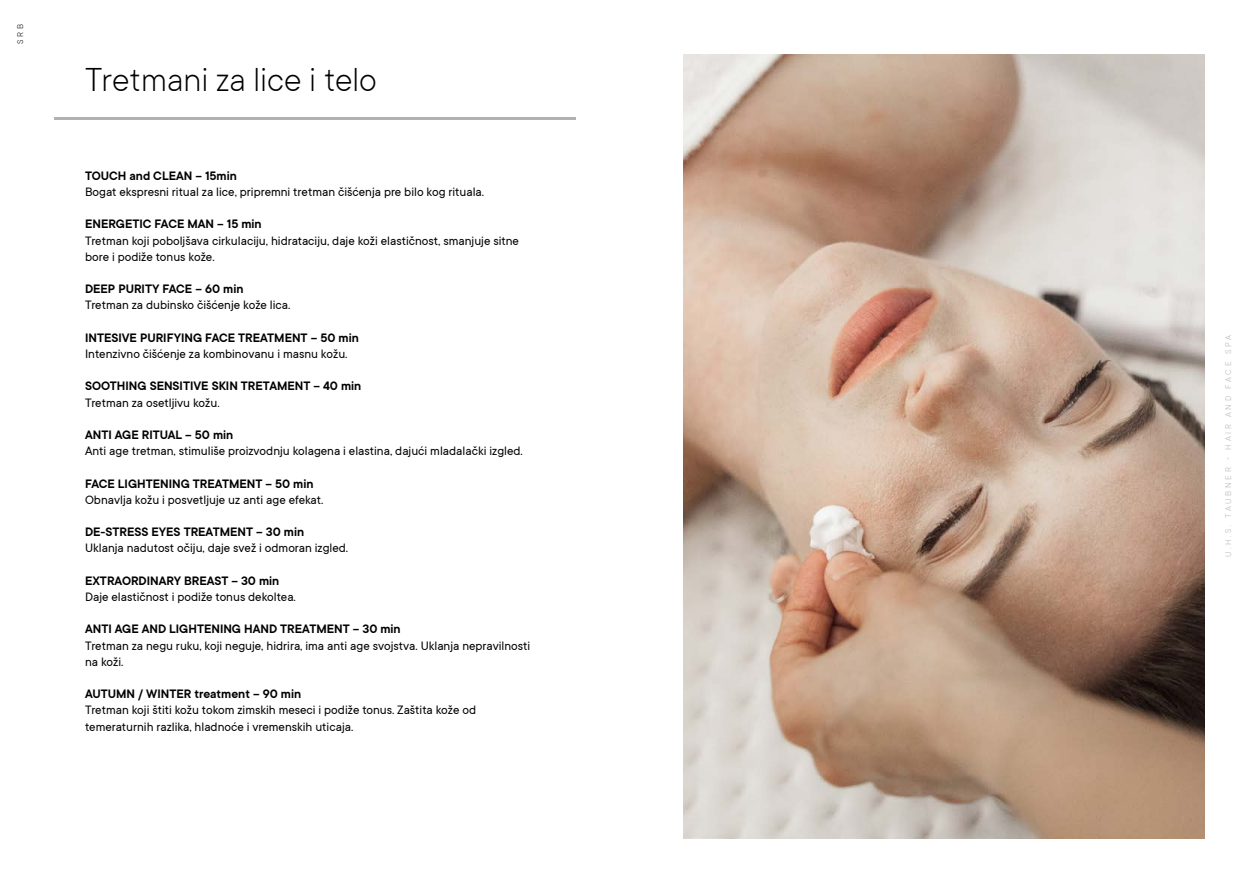
<style>
.page{position:relative;width:1259px;height:893px;background:#fff}
.page>*{position:absolute;margin:0;border:0;box-sizing:border-box;transform-origin:0 0}
.t1{font:300 36px "TT Commons";color:#000}
.t2{font:13.5px/16.2px "TT Commons";color:#000}
.t3{font:600 13.5px "TT Commons";color:#000}
.t4{font:300 9px "TT Commons";letter-spacing:.3em;color:#afb1b4}
.t5{font:300 9px "TT Commons";color:#000}
</style>
<div class="page">
<img style="left:683px;top:54px;width:522px;height:785px">
<hr style="left:54px;top:117px;width:521px;height:2px;background:#afb1b4">
<p class="t5" style="left:16px;top:44px;width:21px;rotate:-90deg">SRB</p>
<h1 class="t1" style="left:85px;top:61px;width:293px">Tretmani za lice i telo</h1>
<p class="t3" style="left:85px;top:168px;width:153px">TOUCH and CLEAN – 15min</p>
<p class="t2" style="left:85px;top:184px;width:400px">Bogat ekspresni ritual za lice, pripremni tretman čišćenja pre bilo kog rituala.</p>
<p class="t3" style="left:85px;top:217px;width:178px">ENERGETIC FACE MAN – 15 min</p>
<p class="t2" style="left:85px;top:232px;width:435px">Tretman koji poboljšava cirkulaciju, hidrataciju, daje koži elastičnost, smanjuje sitne bore i podiže tonus kože.</p>
<p class="t3" style="left:85px;top:282px;width:160px">DEEP PURITY FACE – 60 min</p>
<p class="t2" style="left:85px;top:297px;width:207px">Tretman za dubinsko čišćenje kože lica.</p>
<p class="t3" style="left:85px;top:330px;width:275px">INTESIVE PURIFYING FACE TREATMENT – 50 min</p>
<p class="t2" style="left:85px;top:346px;width:264px">Intenzivno čišćenje za kombinovanu i masnu kožu.</p>
<p class="t3" style="left:85px;top:379px;width:278px">SOOTHING SENSITIVE SKIN TRETAMENT – 40 min</p>
<p class="t2" style="left:85px;top:394px;width:136px">Tretman za osetljivu kožu.</p>
<p class="t3" style="left:85px;top:427px;width:150px">ANTI AGE RITUAL – 50 min</p>
<p class="t2" style="left:85px;top:443px;width:439px">Anti age tretman, stimuliše proizvodnju kolagena i elastina, dajući mladalački izgled.</p>
<p class="t3" style="left:85px;top:476px;width:230px">FACE LIGHTENING TREATMENT – 50 min</p>
<p class="t2" style="left:85px;top:492px;width:240px">Obnavlja kožu i posvetljuje uz anti age efekat.</p>
<p class="t3" style="left:85px;top:525px;width:221px">DE-STRESS EYES TREATMENT – 30 min</p>
<p class="t2" style="left:85px;top:540px;width:265px">Uklanja nadutost očiju, daje svež i odmoran izgled.</p>
<p class="t3" style="left:85px;top:573px;width:196px">EXTRAORDINARY BREAST – 30 min</p>
<p class="t2" style="left:85px;top:589px;width:212px">Daje elastičnost i podiže tonus dekoltea.</p>
<p class="t3" style="left:85px;top:622px;width:317px">ANTI AGE AND LIGHTENING HAND TREATMENT – 30 min</p>
<p class="t2" style="left:85px;top:637px;width:447px">Tretman za negu ruku, koji neguje, hidrira, ima anti age svojstva. Uklanja nepravilnosti na koži.</p>
<p class="t3" style="left:85px;top:687px;width:217px">AUTUMN / WINTER treatment – 90 min</p>
<p class="t2" style="left:85px;top:702px;width:393px">Tretman koji štiti kožu tokom zimskih meseci i podiže tonus. Zaštita kože od temeraturnih razlika, hladnoće i vremenskih uticaja.</p>
<p class="t4" style="left:1223px;top:557px;width:223px;rotate:-90deg">U.H.S. TAUBNER - HAIR AND FACE SPA</p>
</div>
